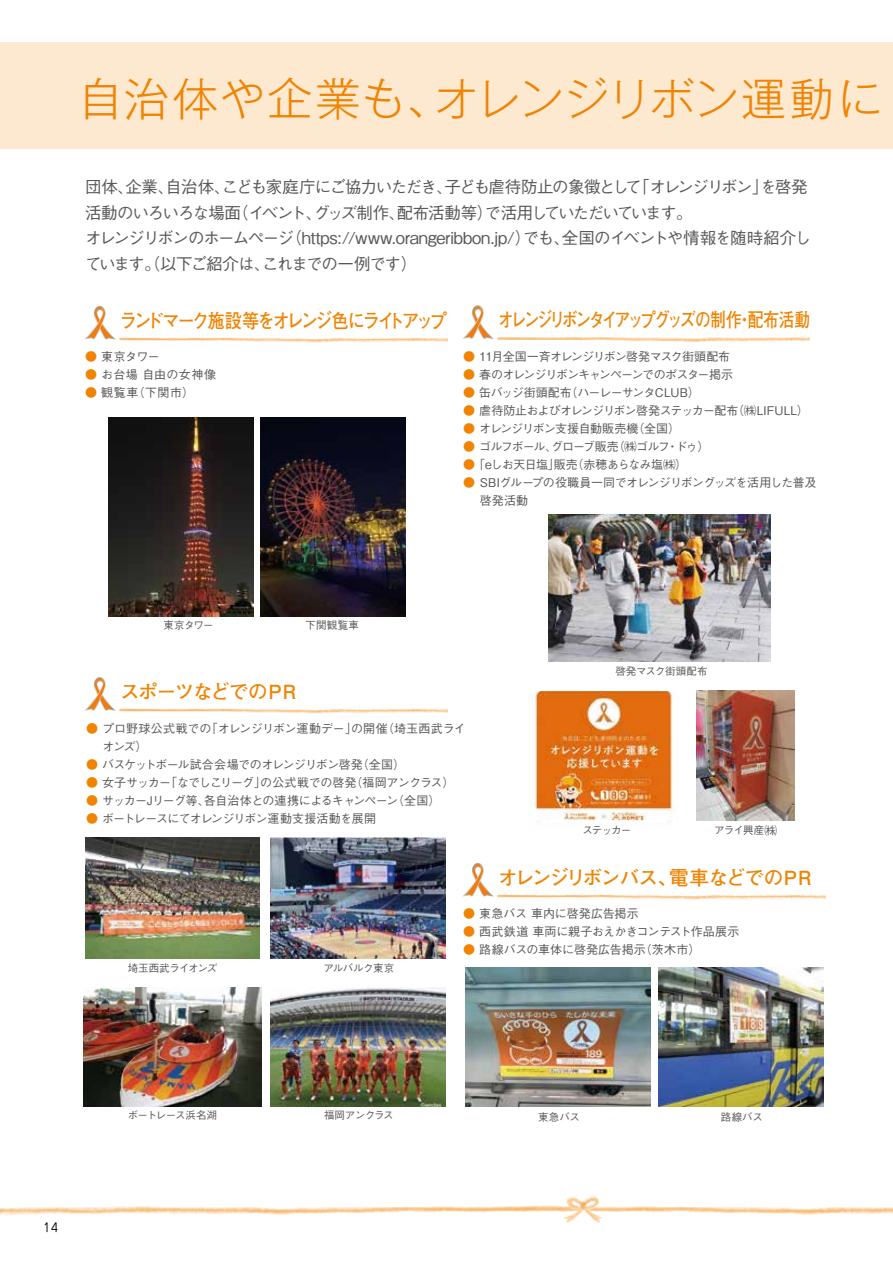
<style>
.page{position:relative;width:893px;height:1263px;background:#fff}
.page>*{position:absolute;margin:0;border:0;box-sizing:border-box;transform-origin:0 0}
.t1{font:300 45px "Gothic MB101 Pro";letter-spacing:-.02em;color:#f08300}
.t2{font:300 45px "Gothic MB101 Pro";letter-spacing:.035em;color:#f08300}
.t3{font:700 19.5px "Futo Go B101 Pr 5";letter-spacing:-.14em;color:#f08300;scale:.88 1}
.t4{font:700 19.5px "Futo Go B101 Pr 5";letter-spacing:-.16em;color:#f08300;scale:.8 1}
.t5{font:700 19.5px "Futo Go B101 Pr 5";letter-spacing:-.11em;color:#f08300}
.t6{font:700 19.5px "Futo Go B101 Pr 5";letter-spacing:-.06em;color:#f08300}
.t7{font:700 19.5px "Futo Go B101 Pr 5";letter-spacing:-.005em;color:#f08300}
.t8{font:700 19.5px "Futo Go B101 Pr 5";letter-spacing:-.11em;color:#f08300;scale:.8 1}
.t9{font:500 16.5px "Gothic BBB Pr 5";letter-spacing:-.07em;color:#5a5757}
.t10{font:500 16.5px "Gothic BBB Pr 5";letter-spacing:-.01em;color:#5a5757}
.t11{font:500 16.5px/25.5px "Gothic BBB Pr 5";letter-spacing:-.1em;color:#5a5757}
.t12{font:500 16.5px "Gothic BBB Pr 5";letter-spacing:-.125em;color:#5a5757}
.t13{font:500 16.5px "Gothic BBB Pr 5";letter-spacing:-.12em;color:#5a5757}
.t14{font:500 12px/18px "Gothic BBB Pr 5";letter-spacing:-.04em;color:#5a5757}
.t15{font:500 12px/18px "Gothic BBB Pr 5";letter-spacing:-.005em;color:#5a5757}
.t16{font:500 12px/18px "Gothic BBB Pr 5";letter-spacing:-.065em;color:#5a5757}
.t17{font:500 12px/18px "Gothic BBB Pr 5";letter-spacing:-.07em;color:#5a5757}
.t18{font:500 12px "Gothic BBB Pr 5";letter-spacing:-.06em;color:#5a5757}
.t19{font:500 12px/18px "Gothic BBB Pr 5";letter-spacing:.035em;color:#5a5757}
.t20{font:500 12px "Gothic BBB Pr 5";color:#5a5757}
.t21{font:500 12px "Gothic BBB Pr 5";letter-spacing:-.09em;color:#5a5757}
.t22{font:500 12px "Gothic BBB Pr 5";letter-spacing:-.015em;color:#5a5757}
.t23{font:500 12px "Gothic BBB Pr 5";letter-spacing:.01em;color:#5a5757}
.t24{font:12px "Jun 201 Pro";color:#000}
.t25{font:500 10.5px "Gothic BBB Pr 5";letter-spacing:-.035em;color:#5a5757}
.t26{font:500 10.5px "Gothic BBB Pr 5";letter-spacing:-.055em;color:#5a5757}
.t27{font:500 10.5px "Gothic BBB Pr 5";letter-spacing:-.01em;color:#5a5757}
.s1{color:#f08300}
.s2{font-size:12px}
</style>
<div class="page">
<img style="left:0;top:1196px;width:893px;height:27px">
<div style="left:0;top:43px;width:893px;height:106px;background:#fde8d0"></div>
<img style="left:270px;top:837px;width:175px;height:122px">
<img style="left:84px;top:988px;width:177px;height:118px">
<img style="left:85px;top:837px;width:175px;height:122px">
<img style="left:270px;top:988px;width:175px;height:118px">
<svg style="left:463px;top:863px;width:30px;height:33px"></svg>
<img style="left:497px;top:894px;width:328px;height:6px">
<svg style="left:85px;top:306px;width:30px;height:33px"></svg>
<svg style="left:463px;top:305px;width:31px;height:34px"></svg>
<img style="left:497px;top:336px;width:312px;height:7px">
<img style="left:119px;top:337px;width:328px;height:6px">
<img style="left:109px;top:417px;width:145px;height:199px">
<img style="left:261px;top:417px;width:145px;height:199px">
<img style="left:529px;top:691px;width:147px;height:130px">
<img style="left:549px;top:515px;width:221px;height:147px">
<svg style="left:85px;top:677px;width:31px;height:34px"></svg>
<img style="left:119px;top:708px;width:328px;height:6px">
<img style="left:465px;top:967px;width:186px;height:139px">
<img style="left:659px;top:967px;width:165px;height:139px">
<img style="left:697px;top:690px;width:98px;height:131px">
<h1 class="t2" style="left:78px;top:62px;width:374px">自治体や企業も、</h1>
<h1 class="t1" style="left:434px;top:62px;width:450px">オレンジリボン運動に</h1>
<h3 class="t9" style="left:222px;top:174px;width:233px">こども家庭庁にご協力いただき、</h3>
<h3 class="t13" style="left:633px;top:174px;width:137px">「オレンジリボン」</h3>
<h3 class="t9" style="left:444px;top:174px;width:199px">子ども虐待防止の象徴として</h3>
<h3 class="t9" style="left:166px;top:174px;width:66px">自治体、</h3>
<h3 class="t9" style="left:760px;top:174px;width:49px">を啓発</h3>
<h3 class="t9" style="left:126px;top:174px;width:50px">企業、</h3>
<h3 class="t9" style="left:85px;top:174px;width:50px">団体、</h3>
<h3 class="t9" style="left:232px;top:199px;width:92px">（イベント、</h3>
<h3 class="t9" style="left:397px;top:199px;width:98px">配布活動等）</h3>
<h3 class="t9" style="left:314px;top:199px;width:93px">グッズ制作、</h3>
<h3 class="t9" style="left:85px;top:199px;width:157px">活動のいろいろな場面</h3>
<h3 class="t12" style="left:485px;top:199px;width:209px">で活用していただいています。</h3>
<h3 class="t10" style="left:285px;top:225px;width:247px">（https://www.orangeribbon j p. ）/</h3>
<h3 class="t9" style="left:562px;top:225px;width:251px">全国のイベントや情報を随時紹介し</h3>
<h3 class="t11" style="left:262px;top:224px;width:157px;text-indent:-177px">オレンジリボンのホームページ<br>これまでの一例です(</h3>
<h3 class="t9" style="left:523px;top:225px;width:49px">でも、</h3>
<h3 class="t9" style="left:85px;top:250px;width:187px">ています。（以下ご紹介は、</h3>
<h2 class="t3" style="left:120px;top:305px;width:374px">ランドマーク施設等をオレンジ色にライトアップ</h2>
<h2 class="t4" style="left:498px;top:304px;width:391px">オレンジリボンタイアップグッズの制作配布活動</h2>
<h2 class="t8" style="left:737px;top:304px;width:21px">・</h2>
<p class="t14" style="left:85px;top:347px;width:76px"><span class="s1">●</span> 東京タワー</p>
<p class="t19" style="left:133px;top:365px;width:85px;text-indent:-48px"><span class="s1">●</span> お台場自由の女神像（下関市(</p>
<p class="t14" style="left:85px;top:383px;width:55px"><span class="s1">●</span> 観覧車</p>
<p class="t14" style="left:463px;top:346px;width:268px"><span class="s1">●</span> 11月全国一斉オレンジリボン啓発マスク街頭配布</p>
<p class="t17" style="left:566px;top:364px;width:169px;text-indent:-102px"><span class="s1">●</span> 春のオレンジリボンキャンペーンでのポスター掲示（ハーレーサンタCLUB(</p>
<p class="t22" style="left:463px;top:382px;width:110px"><span class="s1">●</span> 缶バッジ街頭配布</p>
<p class="t14" style="left:732px;top:400px;width:78px">（㈱LIFULL(</p>
<p class="t16" style="left:632px;top:400px;width:108px;text-indent:-169px"><span class="s1">●</span> 虐待防止およびオレンジリボン啓発ステッカー配布（全国(</p>
<p class="t14" style="left:463px;top:418px;width:177px"><span class="s1">●</span> オレンジリボン支援自動販売機</p>
<p class="t14" style="left:551px;top:436px;width:69px">グローブ販売</p>
<p class="t14" style="left:613px;top:436px;width:59px">（㈱ゴルフ</p>
<p class="t14" style="left:675px;top:436px;width:36px">ドゥ(</p>
<p class="t14" style="left:463px;top:436px;width:96px"><span class="s1">●</span> ゴルフボール、</p>
<p class="t14" style="left:667px;top:436px;width:13px">・</p>
<p class="t18" style="left:572px;top:454px;width:117px">（赤穂あらなみ塩㈱(</p>
<p class="t14" style="left:463px;top:454px;width:98px"><span class="s1">●</span>「eしお天日塩」</p>
<p class="t14" style="left:480px;top:472px;width:338px;text-indent:-17px"><span class="s1">●</span> SBIグループの役職員一同でオレンジリボングッズを活用した普及啓発活動</p>
<p class="t14" style="left:554px;top:454px;width:26px">販売</p>
<p class="t25" style="left:164px;top:617px;width:52px">東京タワー</p>
<p class="t25" style="left:306px;top:617px;width:55px">下関観覧車</p>
<h2 class="t6" style="left:120px;top:676px;width:178px">スポーツなどでのPR</h2>
<p class="t27" style="left:615px;top:663px;width:94px">啓発マスク街頭配布</p>
<p class="t14" style="left:382px;top:718px;width:85px">（埼玉西武ライ</p>
<p class="t15" style="left:103px;top:718px;width:110px;text-indent:-16px"><span class="s1">●</span> プロ野球公式戦でのオンズ(</p>
<p class="t14" style="left:206px;top:718px;width:153px">「オレンジリボン運動デー」</p>
<p class="t14" style="left:351px;top:718px;width:38px">の開催</p>
<p class="t14" style="left:357px;top:754px;width:50px">（全国(</p>
<p class="t14" style="left:351px;top:754px;width:105px;text-indent:-265px"><span class="s1">●</span> バスケットボール試合会場でのオレンジリボン啓発<br>（福岡アンクラス(</p>
<p class="t21" style="left:165px;top:772px;width:103px">「なでしこリーグ」</p>
<p class="t14" style="left:86px;top:772px;width:87px"><span class="s1">●</span> 女子サッカー</p>
<p class="t23" style="left:260px;top:772px;width:98px">の公式戦での啓発</p>
<p class="t14" style="left:392px;top:790px;width:50px">（全国(</p>
<p class="t14" style="left:204px;top:790px;width:196px">各自治体との連携によるキャンペーン</p>
<p class="t16" style="left:86px;top:790px;width:125px"><span class="s1">●</span> サッカーJリーグ等、</p>
<p class="t18" style="left:86px;top:808px;width:291px"><span class="s1">●</span> ボートレースにてオレンジリボン運動支援活動を展開</p>
<p class="t25" style="left:128px;top:959px;width:91px">埼玉西武ライオンズ</p>
<p class="t25" style="left:323px;top:959px;width:72px">アルバルク東京</p>
<p class="t25" style="left:582px;top:822px;width:50px">ステッカー</p>
<p class="t25" style="left:714px;top:822px;width:64px">アライ興産<span class="s2">㈱</span></p>
<h2 class="t5" style="left:498px;top:862px;width:181px">オレンジリボンバス、</h2>
<p class="t20" style="left:463px;top:904px;width:177px"><span class="s1">●</span> 東急バス車内に啓発広告掲示</p>
<p class="t15" style="left:640px;top:922px;width:101px;text-indent:-177px"><span class="s1">●</span> 西武鉄道車両に親子おえかきコンテスト作品展示（茨木市(</p>
<h2 class="t7" style="left:669px;top:862px;width:144px">電車などでのPR</h2>
<p class="t15" style="left:463px;top:940px;width:184px"><span class="s1">●</span> 路線バスの車体に啓発広告掲示</p>
<p class="t24" style="left:43px;top:1218px;width:17px">14</p>
<p class="t26" style="left:128px;top:1107px;width:91px">ボートレース浜名湖</p>
<p class="t26" style="left:324px;top:1107px;width:71px">福岡アンクラス</p>
<p class="t25" style="left:538px;top:1109px;width:43px">東急バス</p>
<p class="t25" style="left:721px;top:1109px;width:43px">路線バス</p>
</div>
